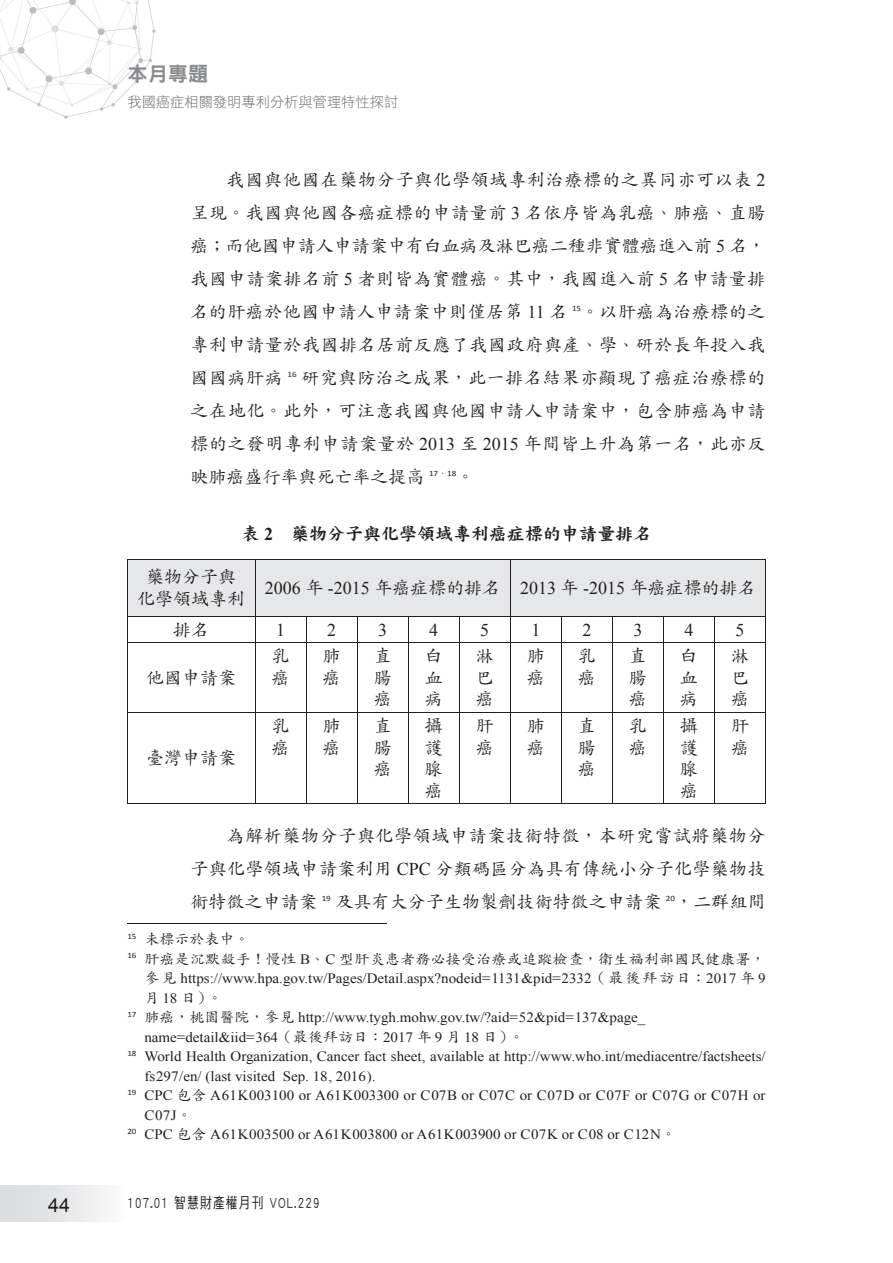
<style>
.page{position:relative;width:893px;height:1263px;background:#fff}
.page>*{position:absolute;margin:0;border:0;box-sizing:border-box;transform-origin:0 0}
.t1{font:20.25px "DF Hei Std W9 E Ten B5 H";color:#8a8c8f}
.t2{font:19.5px "Arial";color:#231f20}
.t3{font:18px/21.6px "DF Kai Shu Std W5 E Ten B5 H";letter-spacing:.005em;color:#231f20;text-align:justify}
.t4{font:18px "Times New Roman";color:#231f20}
.t5{font:18px "DF Kai Shu Std W9 E Ten B5 H";color:#231f20}
.t6{font:15px "DF Hei Std W5 E Ten B5 H";letter-spacing:.1em;color:#231f20;scale:.78 1}
.t7{font:14.25px "Times New Roman";color:#231f20;scale:1.05 1}
.t8{font:14.25px/19.5px "DF Kai Shu Std W5 E Ten B5 H";letter-spacing:.015em;color:#231f20;scale:1.05 1}
.t9{font:14.25px "DF Hei Std W3 E Ten B5 H";color:#6c6d70}
.s1{font-family:"Times New Roman"}
.s2{font-family:"Times New Roman";font-weight:700}
.s3{font-family:"DF Kai Shu Std W5 E Ten B5 H"}
</style>
<div class="page">
<img style="left:0;top:0;width:156px;height:119px">
<div style="left:0;top:1186px;width:127px;height:35px;background:linear-gradient(to right,#d7d9db,#fafafa)"></div>
<hr style="left:127px;top:923px;width:260px;height:1px;background:#231f20">
<svg style="left:127px;top:559px;width:639px;height:83px"></svg>
<hr style="left:127px;top:642px;width:128px;height:1px;background:#231f20">
<hr style="left:127px;top:643px;width:1px;height:69px;background:#231f20">
<hr style="left:255px;top:642px;width:51px;height:1px;background:#231f20">
<hr style="left:255px;top:643px;width:1px;height:69px;background:#231f20">
<hr style="left:306px;top:642px;width:51px;height:1px;background:#231f20">
<hr style="left:306px;top:643px;width:1px;height:69px;background:#231f20">
<hr style="left:357px;top:642px;width:51px;height:1px;background:#231f20">
<hr style="left:357px;top:643px;width:1px;height:69px;background:#231f20">
<hr style="left:408px;top:642px;width:51px;height:1px;background:#231f20">
<hr style="left:408px;top:643px;width:1px;height:69px;background:#231f20">
<hr style="left:459px;top:642px;width:51px;height:1px;background:#231f20">
<hr style="left:459px;top:643px;width:1px;height:69px;background:#231f20">
<hr style="left:510px;top:642px;width:51px;height:1px;background:#231f20">
<hr style="left:510px;top:643px;width:1px;height:69px;background:#231f20">
<hr style="left:561px;top:642px;width:51px;height:1px;background:#231f20">
<hr style="left:561px;top:643px;width:1px;height:69px;background:#231f20">
<hr style="left:612px;top:642px;width:51px;height:1px;background:#231f20">
<hr style="left:612px;top:643px;width:1px;height:69px;background:#231f20">
<hr style="left:663px;top:642px;width:51px;height:1px;background:#231f20">
<hr style="left:663px;top:643px;width:1px;height:69px;background:#231f20">
<hr style="left:714px;top:642px;width:51px;height:1px;background:#231f20">
<hr style="left:714px;top:643px;width:1px;height:69px;background:#231f20">
<hr style="left:765px;top:643px;width:1px;height:69px;background:#231f20">
<hr style="left:127px;top:712px;width:128px;height:1px;background:#231f20">
<hr style="left:127px;top:713px;width:1px;height:90px;background:#231f20">
<hr style="left:127px;top:803px;width:128px;height:1px;background:#231f20">
<hr style="left:255px;top:712px;width:51px;height:1px;background:#231f20">
<hr style="left:255px;top:713px;width:1px;height:90px;background:#231f20">
<hr style="left:255px;top:803px;width:51px;height:1px;background:#231f20">
<hr style="left:306px;top:712px;width:51px;height:1px;background:#231f20">
<hr style="left:306px;top:713px;width:1px;height:90px;background:#231f20">
<hr style="left:306px;top:803px;width:51px;height:1px;background:#231f20">
<hr style="left:357px;top:712px;width:51px;height:1px;background:#231f20">
<hr style="left:357px;top:713px;width:1px;height:90px;background:#231f20">
<hr style="left:357px;top:803px;width:51px;height:1px;background:#231f20">
<hr style="left:408px;top:712px;width:51px;height:1px;background:#231f20">
<hr style="left:408px;top:713px;width:1px;height:90px;background:#231f20">
<hr style="left:408px;top:803px;width:51px;height:1px;background:#231f20">
<hr style="left:459px;top:712px;width:51px;height:1px;background:#231f20">
<hr style="left:459px;top:713px;width:1px;height:90px;background:#231f20">
<hr style="left:459px;top:803px;width:51px;height:1px;background:#231f20">
<hr style="left:510px;top:712px;width:51px;height:1px;background:#231f20">
<hr style="left:510px;top:713px;width:1px;height:90px;background:#231f20">
<hr style="left:510px;top:803px;width:51px;height:1px;background:#231f20">
<hr style="left:561px;top:712px;width:51px;height:1px;background:#231f20">
<hr style="left:561px;top:713px;width:1px;height:90px;background:#231f20">
<hr style="left:561px;top:803px;width:51px;height:1px;background:#231f20">
<hr style="left:612px;top:712px;width:51px;height:1px;background:#231f20">
<hr style="left:612px;top:713px;width:1px;height:90px;background:#231f20">
<hr style="left:612px;top:803px;width:51px;height:1px;background:#231f20">
<hr style="left:663px;top:712px;width:51px;height:1px;background:#231f20">
<hr style="left:663px;top:713px;width:1px;height:90px;background:#231f20">
<hr style="left:663px;top:803px;width:51px;height:1px;background:#231f20">
<hr style="left:714px;top:712px;width:51px;height:1px;background:#231f20">
<hr style="left:714px;top:713px;width:1px;height:90px;background:#231f20">
<hr style="left:765px;top:713px;width:1px;height:90px;background:#231f20">
<hr style="left:714px;top:803px;width:51px;height:1px;background:#231f20">
<hr style="left:127px;top:559px;width:128px;height:1px;background:#231f20">
<hr style="left:127px;top:560px;width:1px;height:56px;background:#231f20">
<hr style="left:127px;top:616px;width:128px;height:1px;background:#231f20">
<hr style="left:255px;top:559px;width:51px;height:1px;background:#231f20">
<hr style="left:255px;top:560px;width:1px;height:56px;background:#231f20">
<hr style="left:306px;top:559px;width:204px;height:1px;background:#231f20">
<hr style="left:255px;top:616px;width:255px;height:1px;background:#231f20">
<hr style="left:510px;top:559px;width:51px;height:1px;background:#231f20">
<hr style="left:510px;top:560px;width:1px;height:56px;background:#231f20">
<hr style="left:561px;top:559px;width:204px;height:1px;background:#231f20">
<hr style="left:765px;top:560px;width:1px;height:56px;background:#231f20">
<hr style="left:510px;top:616px;width:255px;height:1px;background:#231f20">
<p class="t1" style="left:127px;top:66px;width:82px">本月專題</p>
<p class="t9" style="left:127px;top:97px;width:272px">我國癌症相關發明專利分析與管理特性探討</p>
<p class="t3" style="left:190px;top:165px;width:576px;line-height:33px;text-indent:36px">我國與他國在藥物分子與化學領域專利治療標的之異同亦可以表 <span class="s1">2</span>呈現。我國與他國各癌症標的申請量前 <span class="s1">3</span> 名依序皆為乳癌、肺癌、直腸癌；而他國申請人申請案中有白血病及淋巴癌二種非實體癌進入前 <span class="s1">5</span> 名，我國申請案排名前 <span class="s1">5</span> 者則皆為實體癌。其中，我國進入前 <span class="s1">5</span> 名申請量排名的肝癌於他國申請人申請案中則僅居第 <span class="s1">11</span> 名 <sup>15</sup>。以肝癌為治療標的之專利申請量於我國排名居前反應了我國政府與產、學、研於長年投入我國國病肝病 <sup>16</sup> 研究與防治之成果，此一排名結果亦顯現了癌症治療標的之在地化。此外，可注意我國與他國申請人申請案中，包含肺癌為申請標的之發明專利申請案量於 <span class="s1">2013</span> 至 <span class="s1">2015</span> 年間皆上升為第一名，此亦反映肺癌盛行率與死亡率之提高 <sup>17</sup><sup>、</sup><sup>18</sup>。</p>
<p class="t5" style="left:242px;top:526px;width:411px">表 <span class="s2">2</span>　藥物分子與化學領域專利癌症標的申請量排名</p>
<p class="t3" style="left:137px;top:568px;width:109px;text-align:center">藥物分子與化學領域專利</p>
<p class="t4" style="left:265px;top:578px;width:492px">2006 <span class="s3">年</span> -2015 <span class="s3">年癌症標的排名</span> 2013 <span class="s3">年</span> -2015 <span class="s3">年癌症標的排名</span></p>
<p class="t3" style="left:173px;top:621px;width:37px">排名</p>
<p class="t4" style="left:276px;top:620px;width:10px">1</p>
<p class="t4" style="left:327px;top:620px;width:10px">2</p>
<p class="t4" style="left:378px;top:620px;width:10px">3</p>
<p class="t4" style="left:429px;top:620px;width:10px">4</p>
<p class="t4" style="left:480px;top:620px;width:10px">5</p>
<p class="t4" style="left:531px;top:620px;width:10px">1</p>
<p class="t4" style="left:582px;top:620px;width:10px">2</p>
<p class="t4" style="left:633px;top:620px;width:10px">3</p>
<p class="t4" style="left:684px;top:620px;width:10px">4</p>
<p class="t4" style="left:735px;top:620px;width:10px">5</p>
<p class="t3" style="left:146px;top:669px;width:91px">他國申請案</p>
<p class="t3" style="left:271px;top:647px;width:19px">乳癌</p>
<p class="t3" style="left:322px;top:647px;width:19px">肺癌</p>
<p class="t3" style="left:373px;top:647px;width:19px">直腸癌</p>
<p class="t3" style="left:424px;top:647px;width:19px">白血病</p>
<p class="t3" style="left:476px;top:647px;width:19px">淋巴癌</p>
<p class="t3" style="left:527px;top:647px;width:19px">肺癌</p>
<p class="t3" style="left:578px;top:647px;width:19px">乳癌</p>
<p class="t3" style="left:629px;top:647px;width:19px">直腸癌</p>
<p class="t3" style="left:680px;top:647px;width:19px">白血病</p>
<p class="t3" style="left:731px;top:647px;width:19px">淋巴癌</p>
<p class="t3" style="left:271px;top:717px;width:19px">乳癌</p>
<p class="t3" style="left:322px;top:717px;width:19px">肺癌</p>
<p class="t3" style="left:373px;top:717px;width:19px">直腸癌</p>
<p class="t3" style="left:425px;top:717px;width:19px">攝護腺癌</p>
<p class="t3" style="left:476px;top:717px;width:19px">肝癌</p>
<p class="t3" style="left:527px;top:717px;width:19px">肺癌</p>
<p class="t3" style="left:578px;top:717px;width:19px">直腸癌</p>
<p class="t3" style="left:629px;top:717px;width:19px">乳癌</p>
<p class="t3" style="left:680px;top:717px;width:19px">攝護腺癌</p>
<p class="t3" style="left:731px;top:717px;width:19px">肝癌</p>
<p class="t3" style="left:190px;top:821px;width:576px;line-height:33px;text-indent:36px">為解析藥物分子與化學領域申請案技術特徵，本研究嘗試將藥物分子與化學領域申請案利用 <span class="s1">CPC</span> 分類碼區分為具有傳統小分子化學藥物技術特徵之申請案 <sup>19</sup> 及具有大分子生物製劑技術特徵之申請案 <sup>20</sup>，二群組間</p>
<p class="t3" style="left:146px;top:749px;width:91px">臺灣申請案</p>
<p class="t8" style="left:127px;top:931px;width:609px"><sup>15</sup> 未標示於表中。<br><sup>16</sup> 肝癌是沉默殺手！慢性 <span class="s1">B</span>、<span class="s1">C</span> 型肝炎患者務必接受治療或追蹤檢查，衛生福利部國民健康署，</p>
<p class="t7" style="left:144px;top:971px;width:593px"><span class="s3">參見</span> https://www.hpa.gov.tw/Pages/Detail.aspx?nodeid=1131&amp;pid=2332<span class="s3">（最後拜訪日：</span>2017 <span class="s3">年</span> 9</p>
<p class="t8" style="left:144px;top:990px;width:76px">月 <span class="s1">18</span> 日）。</p>
<p class="t7" style="left:127px;top:1010px;width:495px"><sup>17</sup> <span class="s3">肺癌，桃園醫院，參見</span> http://www.tygh.mohw.gov.tw/?aid=52&amp;pid=137&amp;page_</p>
<p class="t7" style="left:144px;top:1029px;width:363px">name=detail&amp;iid=364<span class="s3">（最後拜訪日：</span>2017 <span class="s3">年</span> 9 <span class="s3">月</span> 18 <span class="s3">日）。</span></p>
<p class="t7" style="left:127px;top:1049px;width:609px"><sup>18</sup> World Health Organization, Cancer fact sheet, available at http://www.who.int/mediacentre/factsheets/</p>
<p class="t7" style="left:144px;top:1068px;width:221px">fs297/en/ (last visited Sep. 18, 2016).</p>
<p class="t7" style="left:127px;top:1088px;width:609px"><sup>19</sup> CPC <span class="s3">包含</span> A61K003100 or A61K003300 or C07B or C07C or C07D or C07F or C07G or C07H or</p>
<p class="t7" style="left:144px;top:1107px;width:47px">C07J<span class="s3">。</span></p>
<p class="t7" style="left:127px;top:1127px;width:524px"><sup>20</sup> CPC <span class="s3">包含</span> A61K003500 or A61K003800 or A61K003900 or C07K or C08 or C12N<span class="s3">。</span></p>
<p class="t2" style="left:48px;top:1194px;width:23px">44</p>
<p class="t6" style="left:127px;top:1197px;width:248px">107.01 智慧財產權月刊 VOL.229</p>
</div>
